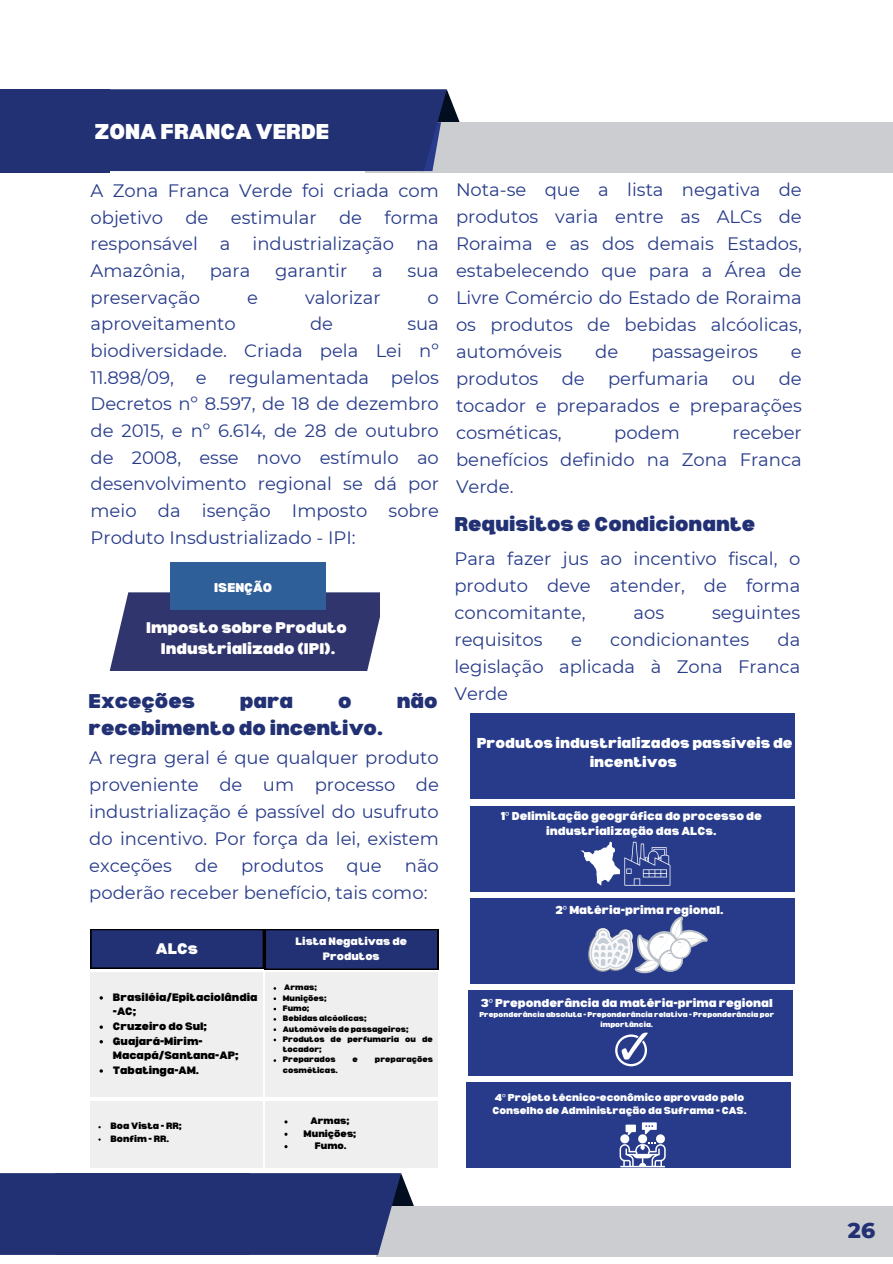
<style>
.page{position:relative;width:893px;height:1264px;background:#fff}
.page>*{position:absolute;margin:0;border:0;box-sizing:border-box;transform-origin:0 0}
.t1{font:800 21.75px "Montserrat";color:#223174}
.t2{font:900 21px "Bernoru";color:#fff}
.t3{font:900 19.5px "Bernoru";color:#223174}
.t4{font:18px/27px "Montserrat";color:#273b8a;text-align:justify}
.t5{font:900 15.15px "Bernoru";color:#fff}
.t6{font:900 15px "Bernoru";color:#fff}
.t7{font:900 14.1px/19px "Bernoru";color:#fff;text-align:center}
.t8{font:900 12.45px "Bernoru";color:#fff}
.t9{font:900 11.25px/15px "Bernoru";color:#fff;text-align:center}
.t10{font:900 10.5px/14.5px "Bernoru";color:#000}
.t11{font:900 10.5px/14.5px "Bernoru";color:#fff;text-align:center}
.t12{font:900 9.9px/13.2px "Bernoru";color:#fff}
.t13{font:900 9.3px "Bernoru";color:#000}
.t14{font:900 9px "Bernoru";color:#000}
.t15{font:900 7.65px/10.4px "Bernoru";color:#000}
.t16{font:900 7.05px/9.4px "Bernoru";color:#fff;text-align:center}
.s1{font-family:"Noto Sans";font-weight:400}
</style>
<div class="page">
<div style="left:365px;top:122px;width:527px;height:50px;background:#cbcdd1"></div>
<svg style="left:109px;top:89px;width:350px;height:82px;background:#283777"></svg>
<div style="left:0;top:89px;width:109px;height:83px;background:#223174"></div>
<svg style="left:109px;top:592px;width:270px;height:79px;background:#3d4177"></svg>
<div style="left:170px;top:562px;width:155px;height:47px;background:#2f5f98"></div>
<div style="left:91px;top:972px;width:172px;height:124px;background:#efefef"></div>
<svg style="left:91px;top:929px;width:347px;height:40px;background:#1f2d6b"></svg>
<div style="left:265px;top:972px;width:172px;height:124px;background:#efefef"></div>
<div style="left:91px;top:1101px;width:172px;height:66px;background:#efefef"></div>
<div style="left:265px;top:1101px;width:172px;height:66px;background:#efefef"></div>
<div style="left:470px;top:713px;width:324px;height:86px;background:#273b8a"></div>
<div style="left:470px;top:806px;width:324px;height:85px;background:#273b8a"></div>
<div style="left:470px;top:897px;width:324px;height:86px;background:#273b8a"></div>
<div style="left:468px;top:989px;width:324px;height:86px;background:#273b8a"></div>
<div style="left:466px;top:1081px;width:324px;height:86px;background:#273b8a"></div>
<svg style="left:580px;top:841px;width:90px;height:44px"></svg>
<svg style="left:588px;top:916px;width:119px;height:57px"></svg>
<svg style="left:615px;top:1032px;width:32px;height:34px"></svg>
<svg style="left:619px;top:1122px;width:46px;height:45px"></svg>
<div style="left:376px;top:1206px;width:516px;height:50px;background:#cbcdd1"></div>
<div style="left:0;top:1173px;width:414px;height:81px;background:#223174"></div>
<p class="t2" style="left:94px;top:119px;width:236px">ZONA FRANCA VERDE</p>
<p class="t4" style="left:91px;top:177px;width:350px">A Zona Franca Verde foi criada com objetivo de estimular de forma responsável a industrialização na Amazônia,</p>
<p class="t4" style="left:210px;top:257px;width:42px">para</p>
<p class="t4" style="left:275px;top:257px;width:74px">garantir</p>
<p class="t4" style="left:372px;top:257px;width:12px">a</p>
<p class="t4" style="left:407px;top:257px;width:33px">sua</p>
<p class="t4" style="left:91px;top:283px;width:111px">preservação</p>
<p class="t4" style="left:247px;top:283px;width:12px">e</p>
<p class="t4" style="left:305px;top:283px;width:77px">valorizar</p>
<p class="t4" style="left:427px;top:283px;width:13px">o</p>
<p class="t4" style="left:91px;top:310px;width:147px">aproveitamento</p>
<p class="t4" style="left:310px;top:310px;width:25px">de</p>
<p class="t4" style="left:91px;top:310px;width:350px;text-indent:317px">sua biodiversidade. Criada pela Lei nº 11.898/09, e regulamentada pelos Decretos nº 8.597, de 18 de dezembro de 2015, e nº 6.614, de 28 de outubro de 2008, esse novo estímulo ao desenvolvimento regional se dá por meio da isenção Imposto sobre Produto Insdustrializado - IPI:</p>
<p class="t8" style="left:214px;top:580px;width:59px">ISENÇÃO</p>
<p class="t5" style="left:146px;top:619px;width:202px">Imposto sobre Produto</p>
<p class="t5" style="left:161px;top:640px;width:176px">Industrializado (IPI).</p>
<p class="t3" style="left:89px;top:690px;width:108px">Exceções</p>
<p class="t3" style="left:240px;top:690px;width:55px">para</p>
<p class="t3" style="left:338px;top:690px;width:15px">o</p>
<p class="t3" style="left:397px;top:690px;width:42px">não</p>
<p class="t3" style="left:89px;top:717px;width:296px">recebimento do incentivo.</p>
<p class="t4" style="left:89px;top:744px;width:351px">A regra geral é que qualquer produto proveniente de um processo de industrialização é passível do usufruto do incentivo. Por força da lei, existem exceções</p>
<p class="t4" style="left:195px;top:852px;width:25px">de</p>
<p class="t4" style="left:241px;top:852px;width:84px">produtos</p>
<p class="t4" style="left:346px;top:852px;width:37px">que</p>
<p class="t4" style="left:89px;top:852px;width:351px;text-indent:315px">não poderão receber benefício, tais como:</p>
<p class="t6" style="left:156px;top:940px;width:43px">ALCs</p>
<p class="t10" style="left:113px;top:989px;width:146px">Brasiléia/Epitaciolândia -AC;</p>
<p class="t10" style="left:113px;top:1018px;width:96px">Cruzeiro do Sul;</p>
<p class="t10" style="left:113px;top:1033px;width:127px">Guajará-Mirim-<br>Macapá/Santana-AP;</p>
<p class="t10" style="left:113px;top:1062px;width:88px">Tabatinga-AM.</p>
<p class="t14" style="left:110px;top:1121px;width:73px">Boa Vista - RR;</p>
<p class="t14" style="left:110px;top:1133px;width:60px">Bonfim - RR.</p>
<p class="t11" style="left:295px;top:933px;width:113px">Lista Negativas de<br>Produtos</p>
<p class="t15" style="left:284px;top:982px;width:34px">Armas;</p>
<p class="t15" style="left:283px;top:992px;width:45px">Munições;</p>
<p class="t15" style="left:283px;top:1002px;width:28px">Fumo;</p>
<p class="t15" style="left:283px;top:1013px;width:85px">Bebidas alcóolicas;</p>
<p class="t15" style="left:283px;top:1023px;width:127px">Automóveis de passageiros;</p>
<p class="t15" style="left:283px;top:1033px;width:151px">Produtos de perfumaria ou de tocador;</p>
<p class="t15" style="left:283px;top:1054px;width:54px">Preparados</p>
<p class="t15" style="left:352px;top:1054px;width:7px">e</p>
<p class="t15" style="left:375px;top:1054px;width:59px">preparações</p>
<p class="t15" style="left:283px;top:1064px;width:57px">cosméticas.</p>
<p class="t13" style="left:310px;top:1115px;width:41px">Armas;</p>
<p class="t13" style="left:303px;top:1127px;width:54px">Munições;</p>
<p class="t13" style="left:315px;top:1140px;width:33px">Fumo.</p>
<p class="t4" style="left:456px;top:176px;width:347px">Nota-se que a lista negativa de produtos varia entre as ALCs de Roraima e as dos demais Estados, estabelecendo que para a Área de Livre Comércio do Estado de Roraima os produtos de bebidas alcóolicas, automóveis</p>
<p class="t4" style="left:595px;top:338px;width:25px">de</p>
<p class="t4" style="left:651px;top:338px;width:108px">passageiros</p>
<p class="t4" style="left:791px;top:338px;width:12px">e</p>
<p class="t4" style="left:456px;top:365px;width:84px">produtos</p>
<p class="t4" style="left:561px;top:365px;width:25px">de</p>
<p class="t4" style="left:608px;top:365px;width:102px">perfumaria</p>
<p class="t4" style="left:732px;top:365px;width:25px">ou</p>
<p class="t4" style="left:456px;top:365px;width:347px;text-indent:323px">de tocador e preparados e preparações cosméticas,</p>
<p class="t4" style="left:456px;top:419px;width:347px;text-indent:276px">receber benefícios definido na Zona Franca Verde.</p>
<p class="t3" style="left:454px;top:513px;width:302px">Requisitos e Condicionante</p>
<p class="t4" style="left:454px;top:544px;width:347px">Para fazer jus ao incentivo fiscal, o produto deve atender, de forma concomitante,</p>
<p class="t4" style="left:614px;top:419px;width:67px">podem</p>
<p class="t4" style="left:633px;top:598px;width:32px">aos</p>
<p class="t4" style="left:712px;top:598px;width:90px">seguintes</p>
<p class="t4" style="left:454px;top:625px;width:347px;text-indent:323px">da legislação aplicada à Zona Franca Verde</p>
<p class="t4" style="left:454px;top:625px;width:90px">requisitos</p>
<p class="t4" style="left:571px;top:625px;width:12px">e</p>
<p class="t4" style="left:610px;top:625px;width:140px">condicionantes</p>
<p class="t7" style="left:476px;top:733px;width:317px">Produtos industrializados passíveis de incentivos</p>
<p class="t9" style="left:500px;top:808px;width:263px">1<span class="s1">º</span> Delimitação geográfica do processo de industrialização das ALCs.</p>
<p class="t9" style="left:555px;top:901px;width:169px">2<span class="s1">º</span> Matéria-prima regional.</p>
<p class="t9" style="left:480px;top:994px;width:293px">3<span class="s1">º</span> Preponderância da matéria-prima regional</p>
<p class="t16" style="left:479px;top:1009px;width:296px">Preponderância absoluta - Preponderância relativa - Preponderância por importância.</p>
<p class="t12" style="left:492px;top:1090px;width:256px">4<span class="s1">º</span> Projeto técnico-econômico aprovado pelo<br>Conselho de Administração da Suframa - CAS.</p>
<p class="t1" style="left:847px;top:1216px;width:29px">26</p>
</div>
